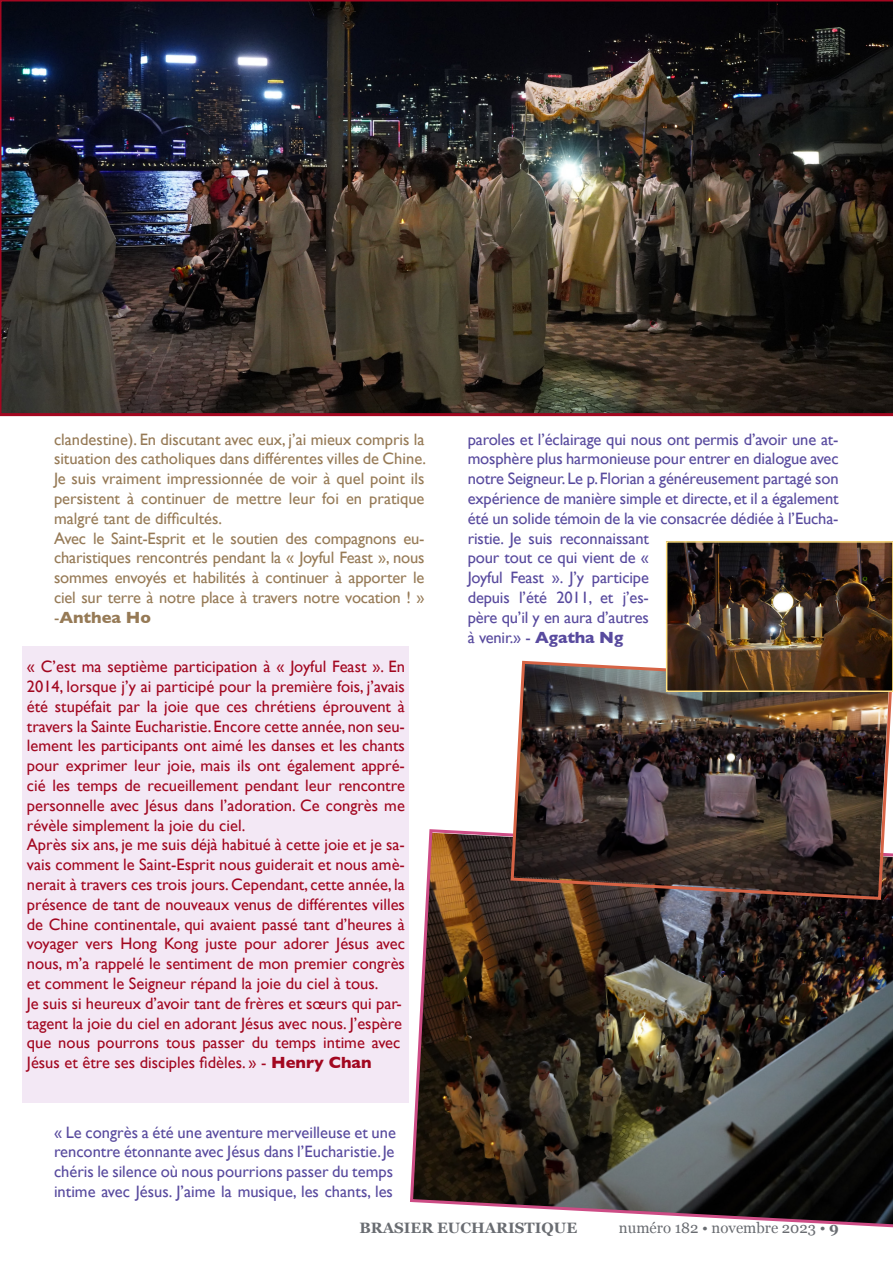
<style>
.page{position:relative;width:893px;height:1263px;background:#fff}
.page>*{position:absolute;margin:0;border:0;box-sizing:border-box;transform-origin:0 0}
.t1{font:16.5px/19.8px "Gill Sans";color:#a20720}
.t2{font:16.5px/19.8px "Gill Sans";letter-spacing:-.01em;color:#584a9e}
.t3{font:16.5px/19.8px "Gill Sans";color:#967a56}
.t4{font:15px "Georgia";color:#696c71}
.t5{font:700 15px "Georgia";color:#696c71}
.s1{font-weight:700}
</style>
<div class="page">
<img style="left:408px;top:829px;width:485px;height:399px">
<img style="left:509px;top:660px;width:384px;height:241px">
<img style="left:669px;top:544px;width:221px;height:145px">
<div style="left:666px;top:541px;width:227px;height:151px;border:2px solid #ffe081"></div>
<img style="left:0;top:0;width:893px;height:416px">
<div style="left:23px;top:646px;width:386px;height:456px;background:#f3e8f5"></div>
<p class="t3" style="left:54px;top:429px;width:374px">clandestine). En discutant avec eux, j’ai mieux compris la situation des catholiques dans différentes villes de Chine.<br>Je suis vraiment impressionnée de voir à quel point ils persistent à continuer de mettre leur foi en pratique malgré tant de difficultés.<br>Avec le Saint-Esprit et le soutien des compagnons eu&shy;charistiques rencontrés pendant la « Joyful Feast », nous sommes envoyés et habilités à continuer à apporter le ciel sur terre à notre place à travers notre vocation ! » -<span class="s1">Anthea Ho</span></p>
<p class="t1" style="left:27px;top:656px;width:380px">« C’est ma septième participation à « Joyful Feast ». En 2014, lorsque j’y ai participé pour la première fois, j’avais été stupéfait par la joie que ces chrétiens éprouvent à travers la Sainte Eucharistie. Encore cette année, non seu&shy;lement les participants ont aimé les danses et les chants pour exprimer leur joie, mais ils ont également appré&shy;cié les temps de recueillement pendant leur rencontre personnelle avec Jésus dans l’adoration. Ce congrès me révèle simplement la joie du ciel.<br>Après six ans, je me suis déjà habitué à cette joie et je sa&shy;vais comment le Saint-Esprit nous guiderait et nous amè&shy;nerait à travers ces trois jours. Cependant, cette année, la présence de tant de nouveaux venus de différentes villes de Chine continentale, qui avaient passé tant d’heures à voyager vers Hong Kong juste pour adorer Jésus avec nous, m’a rappelé le sentiment de mon premier congrès et comment le Seigneur répand la joie du ciel à tous.<br>Je suis si heureux d’avoir tant de frères et sœurs qui par&shy;tagent la joie du ciel en adorant Jésus avec nous. J’espère que nous pourrons tous passer du temps intime avec Jésus et être ses disciples fidèles. » - <span class="s1">Henry Chan</span></p>
<p class="t2" style="left:54px;top:1122px;width:343px">« Le congrès a été une aventure merveilleuse et une rencontre étonnante avec Jésus dans l’Eucharistie. Je chéris le silence où nous pourrions passer du temps intime avec Jésus. J’aime la musique, les chants, les</p>
<p class="t2" style="left:468px;top:429px;width:372px">paroles et l’éclairage qui nous ont permis d’avoir une at&shy;mosphère plus harmonieuse pour entrer en dialogue avec notre Seigneur. Le p. Florian a généreusement partagé son expérience de manière simple et directe, et il a également été un solide témoin de la vie consacrée dédiée à l’Eucha&shy;ristie. Je suis reconnaissant<br>pour tout ce qui vient de «<br>Joyful Feast ». J’y participe<br>depuis l’été 2011, et j’es-<br>père qu’il y en aura d’autres<br>à venir.» - <span class="s1">Agatha Ng</span></p>
<p class="t5" style="left:359px;top:1216px;width:219px">BRASIER EUCHARISTIQUE</p>
<p class="t4" style="left:619px;top:1217px;width:222px">numéro 182 • novembre 2023 • <span class="s1">9</span></p>
</div>
